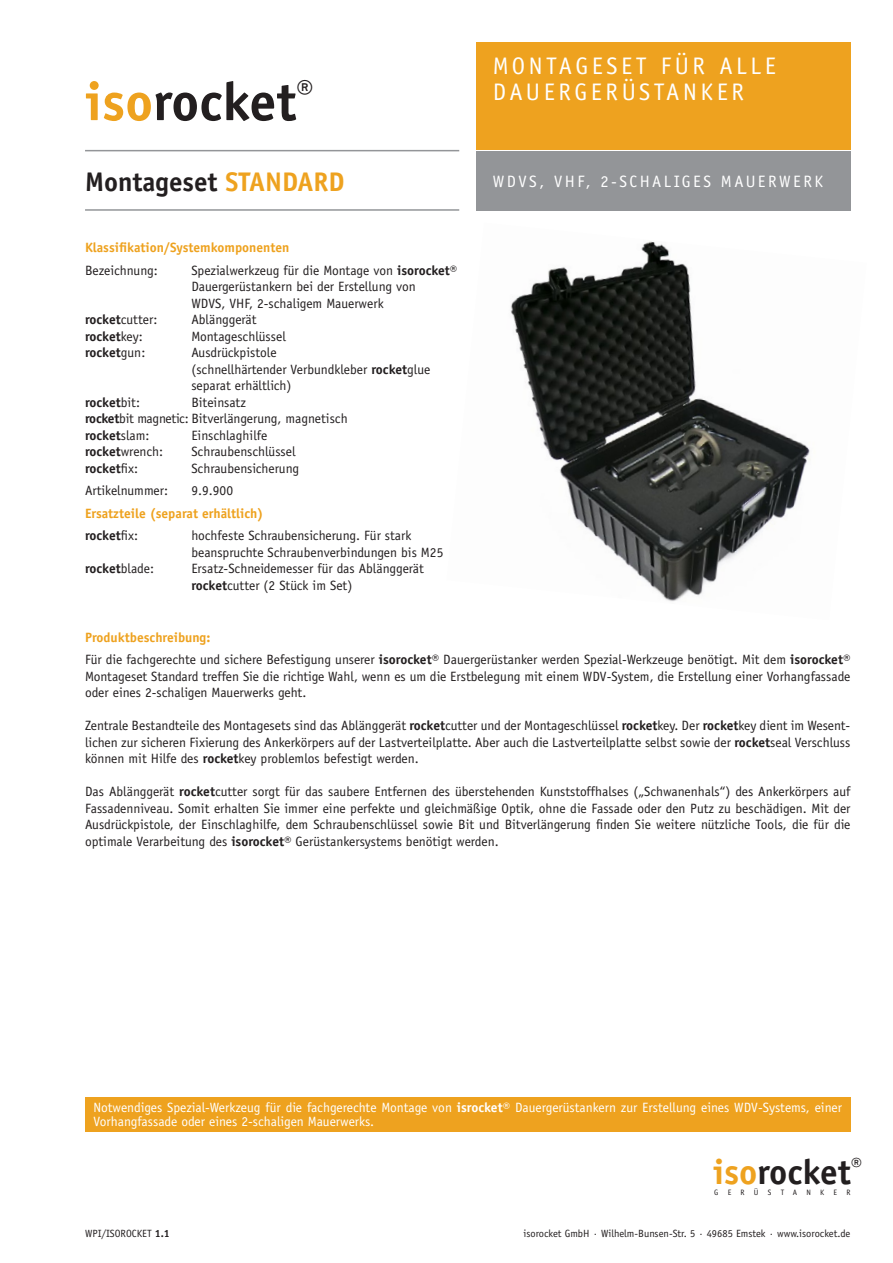
<style>
.page{position:relative;width:893px;height:1263px;background:#fff}
.page>*{position:absolute;margin:0;border:0;box-sizing:border-box;transform-origin:0 0}
.t1{font:700 54px "Officina Sans Std";color:#231f20}
.t2{font:700 35.25px "Officina Sans Std";color:#231f20}
.t3{font:700 27px "Officina Sans Std";color:#231f20}
.t4{font:24px/25.5px "Officina Sans Std";letter-spacing:.15em;color:#fff}
.t5{font:16.5px "Officina Sans Std";letter-spacing:.15em;color:#fff}
.t6{font:13.5px/16.5px "Officina Sans Std";color:#231f20}
.t7{font:13.5px/13.5px "Officina Sans Std";color:#fff}
.t8{font:700 13.5px/22.5px "Officina Sans Std";color:#eea21f}
.t9{font:700 13.5px "Officina Sans Std";color:#231f20}
.t10{font:10.5px "Officina Sans Std";color:#231f20}
.t11{font:7.8px "Officina Sans Std";letter-spacing:1.185em;color:#231f20}
.s1{color:#eea21f}
.s2{font-weight:700}
.s3{font-weight:400}
.s4{color:#231f20}
.s5{font-weight:400;color:#231f20}
.s6{font-weight:700;color:#eea21f}
</style>
<div class="page">
<div style="left:476px;top:43px;width:374px;height:107px;background:#eea21f"></div>
<div style="left:476px;top:151px;width:374px;height:60px;background:#939598"></div>
<hr style="left:85px;top:150px;width:374px;height:1px;background:#939598">
<hr style="left:85px;top:209px;width:374px;height:2px;background:#939598">
<div style="left:85px;top:1097px;width:765px;height:34px;background:#eea21f"></div>
<img style="left:510px;top:241px;width:300px;height:361px">
<h1 class="t1" style="left:85px;top:68px;width:230px"><span class="s1">iso</span>rocket<sup>®</sup></h1>
<h3 class="t3" style="left:85px;top:165px;width:261px">Montageset <span class="s1">STANDARD</span></h3>
<p class="t8" style="left:85px;top:236px;width:206px">Klassifikation/Systemkomponenten</p>
<p class="t6" style="left:85px;top:262px;width:74px">Bezeichnung:</p>
<p class="t6" style="left:191px;top:262px;width:268px">Spezialwerkzeug für die Montage von <span class="s2">isorocket®<br></span>Dauergerüstankern bei der Erstellung von<br>WDVS, VHF, 2-schaligem Mauerwerk</p>
<p class="t6" style="left:85px;top:311px;width:74px"><span class="s2">rocket</span>cutter:</p>
<p class="t6" style="left:191px;top:311px;width:67px">Ablänggerät</p>
<p class="t9" style="left:85px;top:328px;width:59px">rocket<span class="s3">key:</span></p>
<p class="t6" style="left:191px;top:328px;width:96px">Montageschlüssel</p>
<p class="t9" style="left:85px;top:344px;width:62px">rocket<span class="s3">gun:</span></p>
<p class="t6" style="left:191px;top:344px;width:241px">Ausdrückpistole<br>(schnellhärtender Verbundkleber <span class="s2">rocket</span>glue separat erhältlich)</p>
<p class="t9" style="left:85px;top:394px;width:57px">rocket<span class="s3">bit:</span></p>
<p class="t6" style="left:85px;top:394px;width:264px;text-indent:106px">Biteinsatz<br><span class="s2">rocket</span>bit magnetic: Bitverlängerung, magnetisch <span class="s2">rocket</span>slam:</p>
<p class="t6" style="left:191px;top:427px;width:78px">Einschlaghilfe</p>
<p class="t6" style="left:85px;top:443px;width:80px"><span class="s2">rocket</span>wrench:</p>
<p class="t6" style="left:191px;top:443px;width:106px">Schraubenschlüssel</p>
<p class="t9" style="left:85px;top:460px;width:55px">rocket<span class="s3">fix:</span></p>
<p class="t6" style="left:191px;top:460px;width:109px">Schraubensicherung</p>
<p class="t6" style="left:85px;top:482px;width:85px">Artikelnummer:</p>
<p class="t6" style="left:191px;top:482px;width:43px">9.9.900</p>
<p class="t8" style="left:85px;top:502px;width:180px">Ersatzteile (separat erhältlich) <span class="s4">rocket</span><span class="s5">fix:</span></p>
<p class="t6" style="left:191px;top:527px;width:254px">hochfeste Schraubensicherung. Für stark beanspruchte Schraubenverbindungen bis M25</p>
<h3 class="t4" style="left:493px;top:53px;width:285px">MONTAGESET FÜR ALLE<br>DAUERGERÜSTANKER</h3>
<p class="t5" style="left:493px;top:172px;width:332px">WDVS, VHF, 2-SCHALIGES MAUERWERK</p>
<p class="t9" style="left:85px;top:560px;width:71px">rocket<span class="s3">blade:</span></p>
<p class="t6" style="left:191px;top:560px;width:234px">Ersatz-Schneidemesser für das Ablänggerät <span class="s2">rocket</span>cutter (2 Stück im Set)</p>
<p class="t6" style="left:85px;top:626px;width:767px;line-height:22.5px"><span class="s6">Produktbeschreibung:<br></span>Für die fachgerechte und sichere Befestigung unserer <span class="s2">isorocket®</span> Dauergerüstanker werden Spezial-Werkzeuge benötigt. Mit dem <span class="s2">isorocket®</span></p>
<p class="t6" style="left:85px;top:668px;width:767px">Montageset Standard treffen Sie die richtige Wahl, wenn es um die Erstbelegung mit einem WDV-System, die Erstellung einer Vorhangfassade oder eines 2-schaligen Mauerwerks geht.</p>
<p class="t6" style="left:85px;top:718px;width:767px;text-align:justify">Zentrale Bestandteile des Montagesets sind das Ablänggerät <span class="s2">rocket</span>cutter und der Montageschlüssel <span class="s2">rocket</span>key. Der <span class="s2">rocket</span>key dient im Wesent&shy;lichen zur sicheren Fixierung des Ankerkörpers auf der Lastverteilplatte. Aber auch die Lastverteilplatte selbst sowie der <span class="s2">rocket</span>seal Verschluss können mit Hilfe des <span class="s2">rocket</span>key problemlos befestigt werden.</p>
<p class="t6" style="left:85px;top:784px;width:767px;text-align:justify">Das Ablänggerät <span class="s2">rocket</span>cutter sorgt für das saubere Entfernen des überstehenden Kunststoffhalses („Schwanenhals“) des Ankerkörpers auf Fassadenniveau. Somit erhalten Sie immer eine perfekte und gleichmäßige Optik, ohne die Fassade oder den Putz zu beschädigen. Mit der Ausdrückpistole, der Einschlaghilfe, dem Schraubenschlüssel sowie Bit und Bitverlängerung finden Sie weitere nützliche Tools, die für die optimale Verarbeitung des <span class="s2">isorocket®</span> Gerüstankersystems benötigt werden.</p>
<p class="t7" style="left:94px;top:1101px;width:750px">Notwendiges Spezial-Werkzeug für die fachgerechte Montage von <span class="s2">isrocket®</span> Dauergerüstankern zur Erstellung eines WDV-Systems, einer<br>Vorhangfassade oder eines 2-schaligen Mauerwerks.</p>
<h2 class="t2" style="left:713px;top:1150px;width:151px"><span class="s1">iso</span>rocket<sup>®</sup></h2>
<p class="t11" style="left:714px;top:1187px;width:138px">GERÜSTANKER</p>
<p class="t10" style="left:85px;top:1228px;width:86px">WPI/ISOROCKET <span class="s2">1.1</span></p>
<p class="t10" style="left:523px;top:1228px;width:328px">isorocket GmbH · Wilhelm-Bunsen-Str. 5 · 49685 Emstek · www.isorocket.de</p>
</div>
